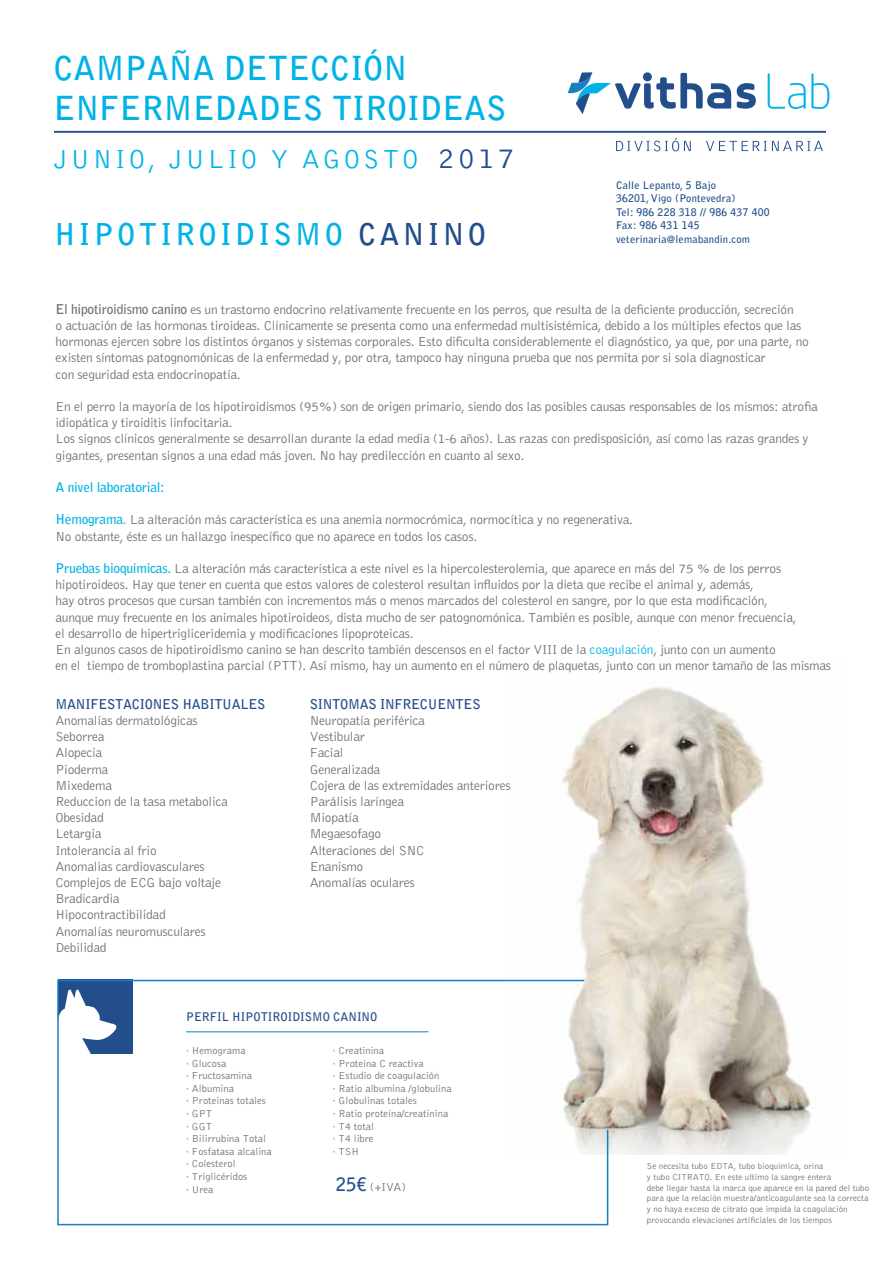
<style>
.page{position:relative;width:893px;height:1263px;background:#fff}
.page>*{position:absolute;margin:0;border:0;box-sizing:border-box;transform-origin:0 0}
.t1{font:700 33px/39.6px "Bell Gothic Std";color:#00b3e7}
.t2{font:700 30px "Bell Gothic Std";letter-spacing:.11em;color:#00b3e7}
.t3{font:300 27px "Bell Gothic Std";letter-spacing:.11em;color:#00b3e7}
.t4{font:300 13.5px/16.2px "Bell Gothic Std";letter-spacing:-.02em;color:#706f6f}
.t5{font:700 13.5px "Bell Gothic Std";letter-spacing:-.02em;color:#234e8c}
.t6{font:700 13.5px "Bell Gothic Std";letter-spacing:-.02em;color:#00b3e7}
.t7{font:700 11.85px "Bell Gothic Std";color:#234e8c}
.t8{font:300 11.85px "Bell Gothic Std";color:#706f6f}
.t9{font:300 10.5px/12.6px "Bell Gothic Std";color:#706f6f}
.t10{font:700 10.5px/13.5px "Bell Gothic Std";letter-spacing:.02em;color:#234e8c}
.t11{font:300 9px/10.8px "Bell Gothic Std";color:#706f6f}
.s1{font-size:30px;color:#234e8c}
.s2{color:#234e8c}
.s3{font-weight:700}
.s4{font-weight:700;color:#00b3e7}
.s5{color:#00b3e7}
.s6{font-weight:700;font-size:18.45px;color:#234e8c}
</style>
<div class="page">
<img style="left:562px;top:687px;width:250px;height:468px">
<hr style="left:54px;top:131px;width:772px;height:2px;background:#234e8c">
<svg style="left:568px;top:72px;width:188px;height:42px"></svg>
<svg style="left:768px;top:73px;width:61px;height:36px"></svg>
<svg style="left:616px;top:138px;width:207px;height:13px"></svg>
<svg style="left:57px;top:979px;width:552px;height:247px"></svg>
<hr style="left:186px;top:1031px;width:242px;height:1px;background:#187fc3">
<h1 class="t1" style="left:53px;top:48px;width:454px">CAMPAÑA DETECCIÓN<br>ENFERMEDADES TIROIDEAS</h1>
<h3 class="t3" style="left:54px;top:145px;width:462px">JUNIO, JULIO Y AGOSTO <span class="s1">2017</span></h3>
<h2 class="t2" style="left:54px;top:216px;width:433px">HIPOTIROIDISMO <span class="s2">CANINO</span></h2>
<p class="t10" style="left:616px;top:178px;width:155px">Calle Lepanto, 5 Bajo<br>36201,Vigo (Pontevedra)<br>Tel: 986 228 318 // 986 437 400<br>Fax: 986 431 145 veterinaria@lemabandin.com</p>
<p class="t4" style="left:55px;top:301px;width:755px"><span class="s3">El hipotiroidismo canino</span> es un trastorno endocrino relativamente frecuente en los perros, que resulta de la deficiente producción, secreción<br>o actuación de las hormonas tiroideas. Clínicamente se presenta como una enfermedad multisistémica, debido a los múltiples efectos que las hormonas ejercen sobre los distintos órganos y sistemas corporales. Esto dificulta considerablemente el diagnóstico, ya que, por una parte, no existen síntomas patognomónicas de la enfermedad y, por otra, tampoco hay ninguna prueba que nos permita por si sola diagnosticar<br>con seguridad esta endocrinopatía.</p>
<p class="t4" style="left:55px;top:399px;width:764px">En el perro la mayoría de los hipotiroidismos (95%) son de origen primario, siendo dos las posibles causas responsables de los mismos: atrofia idiopática y tiroiditis linfocitaria.<br>Los signos clínicos generalmente se desarrollan durante la edad media (1-6 años). Las razas con predisposición, así como las razas grandes y gigantes, presentan signos a una edad más joven. No hay predilección en cuanto al sexo.</p>
<p class="t6" style="left:55px;top:479px;width:111px">A nivel laboratorial:</p>
<p class="t4" style="left:55px;top:512px;width:579px"><span class="s4">Hemograma</span><span class="s5">.</span> La alteración más característica es una anemia normocrómica, normocítica y no regenerativa.<br>No obstante, éste es un hallazgo inespecífico que no aparece en todos los casos.</p>
<p class="t4" style="left:55px;top:561px;width:777px"><span class="s4">Pruebas bioquímicas.</span> La alteración más característica a este nivel es la hipercolesterolemia, que aparece en más del 75 % de los perros hipotiroideos. Hay que tener en cuenta que estos valores de colesterol resultan influidos por la dieta que recibe el animal y, además,<br>hay otros procesos que cursan también con incrementos más o menos marcados del colesterol en sangre, por lo que esta modificación,<br>aunque muy frecuente en los animales hipotiroideos, dista mucho de ser patognomónica. También es posible, aunque con menor frecuencia,<br>el desarrollo de hipertrigliceridemia y modificaciones lipoproteicas.<br>En algunos casos de hipotiroidismo canino se han descrito también descensos en el factor VIII de la <span class="s5">coagulación</span>, junto con un aumento<br>en el tiempo de tromboplastina parcial (PTT). Así mismo, hay un aumento en el número de plaquetas, junto con un menor tamaño de las mismas</p>
<p class="t5" style="left:55px;top:696px;width:211px">MANIFESTACIONES HABITUALES</p>
<p class="t4" style="left:55px;top:713px;width:174px">Anomalías dermatológicas<br>Seborrea<br>Alopecia<br>Pioderma<br>Mixedema<br>Reduccion de la tasa metabolica<br>Obesidad<br>Letargia<br>Intolerancia al frio<br>Anomalias cardiovasculares<br>Complejos de ECG bajo voltaje<br>Bradicardia<br>Hipocontractibilidad<br>Anomalías neuromusculares<br>Debilidad</p>
<p class="t5" style="left:310px;top:696px;width:172px">SINTOMAS INFRECUENTES</p>
<p class="t4" style="left:310px;top:713px;width:202px">Neuropatía periférica<br>Vestibular<br>Facial<br>Generalizada<br>Cojera de las extremidades anteriores<br>Parálisis laríngea<br>Miopatía<br>Megaesofago<br>Alteraciones del SNC<br>Enanismo<br>Anomalías oculares</p>
<p class="t7" style="left:186px;top:1009px;width:193px">PERFIL HIPOTIROIDISMO CANINO</p>
<p class="t9" style="left:186px;top:1044px;width:87px">· Hemograma<br>· Glucosa<br>· Fructosamina<br>· Albumina<br>· Proteínas totales<br>· GPT<br>· GGT<br>· Bilirrubina Total<br>· Fosfatasa alcalina · Colesterol<br>· Triglicéridos<br>· Urea</p>
<p class="t9" style="left:333px;top:1044px;width:120px">· Creatinina<br>· Proteína C reactiva<br>· Estudio de coagulación<br>· Ratio albumina /globulina · Globulinas totales<br>· Ratio proteína/creatinina · T4 total<br>· T4 libre<br>· TSH</p>
<p class="t8" style="left:336px;top:1181px;width:72px"><span class="s6">25€</span> (+IVA)</p>
<p class="t11" style="left:647px;top:1161px;width:224px">Se necesita tubo EDTA, tubo bioquímica, orina<br>y tubo CITRATO. En este ultimo la sangre entera<br>debe llegar hasta la marca que aparece en la pared del tubo para que la relación muestra/anticoagulante sea la correcta y no haya exceso de citrato que impida la coagulación provocando elevaciones artificiales de los tiempos</p>
</div>
